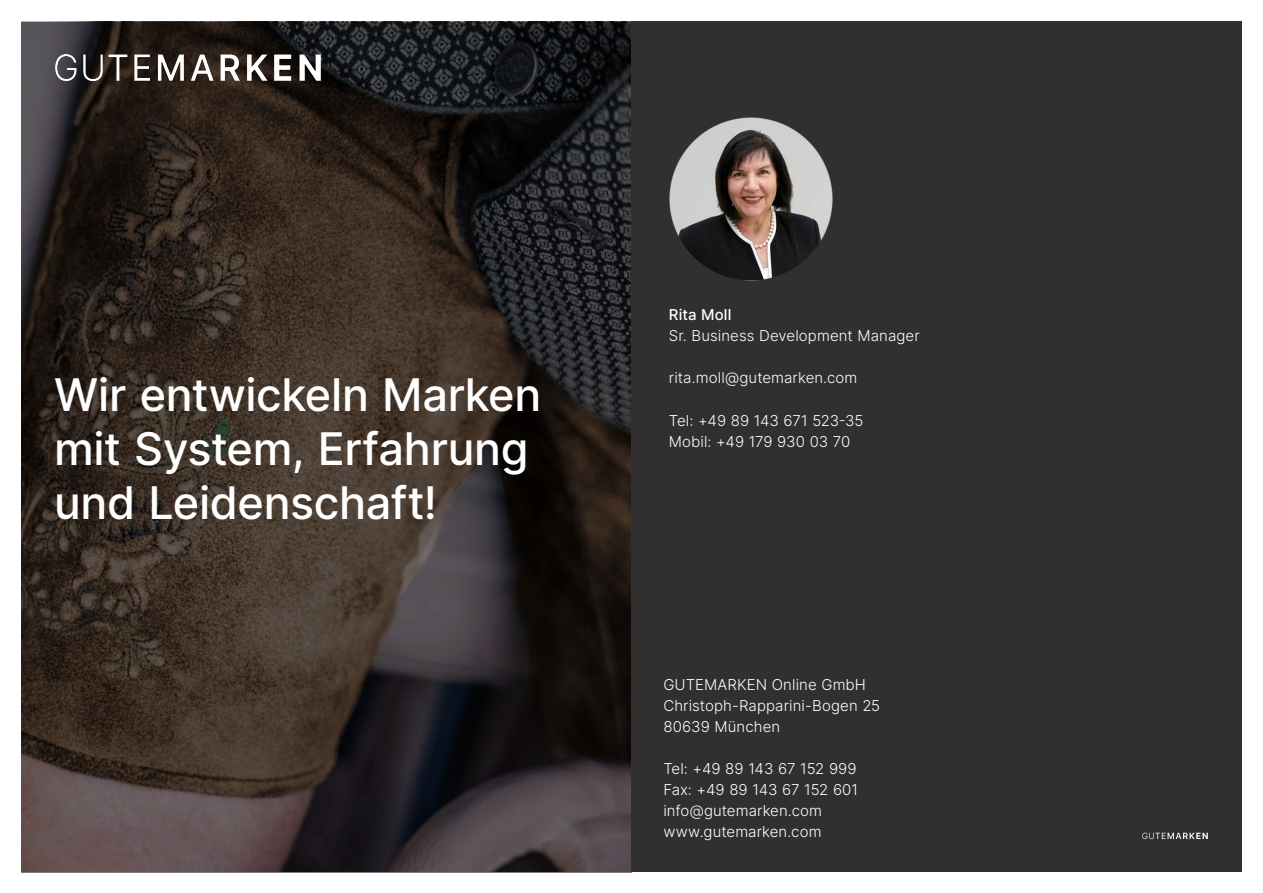
<style>
.page{position:relative;width:1263px;height:893px;background:#fff}
.page>*{position:absolute;margin:0;border:0;box-sizing:border-box;transform-origin:0 0}
.t1{font:45px/54px "Inter";letter-spacing:-.005em;color:#fff}
.t2{font:300 15px "Inter";letter-spacing:.005em;color:#fff}
.t3{font:15px "Inter";letter-spacing:.01em;color:#fff}
</style>
<div class="page">
<svg style="left:21px;top:22px;width:610px;height:850px;background:#332a26"></svg>
<div style="left:631px;top:21px;width:611px;height:851px;background:#312f30"></div>
<img style="left:669px;top:117px;width:164px;height:164px">
<img style="left:54px;top:53px;width:267px;height:28px">
<svg style="left:1142px;top:833px;width:66px;height:6px"></svg>
<p class="t1" style="left:54px;top:366px;width:489px">Wir entwickeln Marken mit System, Erfahrung und Leidenschaft!</p>
<p class="t3" style="left:669px;top:304px;width:64px">Rita Moll</p>
<p class="t2" style="left:669px;top:325px;width:252px">Sr. Business Development Manager</p>
<p class="t2" style="left:669px;top:367px;width:190px">rita.moll@gutemarken.com</p>
<p class="t2" style="left:669px;top:409px;width:196px">Tel: +49 89 143 671 523-35</p>
<p class="t2" style="left:669px;top:430px;width:183px">Mobil: +49 179 930 03 70</p>
<p class="t2" style="left:663px;top:674px;width:204px">GUTEMARKEN Online GmbH</p>
<p class="t2" style="left:663px;top:695px;width:218px">Christoph-Rapparini-Bogen 25</p>
<p class="t2" style="left:663px;top:716px;width:118px">80639 München</p>
<p class="t2" style="left:663px;top:758px;width:195px">Tel: +49 89 143 67 152 999</p>
<p class="t2" style="left:663px;top:779px;width:196px">Fax: +49 89 143 67 152 601</p>
<p class="t2" style="left:663px;top:800px;width:160px">info@gutemarken.com</p>
<p class="t2" style="left:663px;top:821px;width:160px">www.gutemarken.com</p>
</div>
